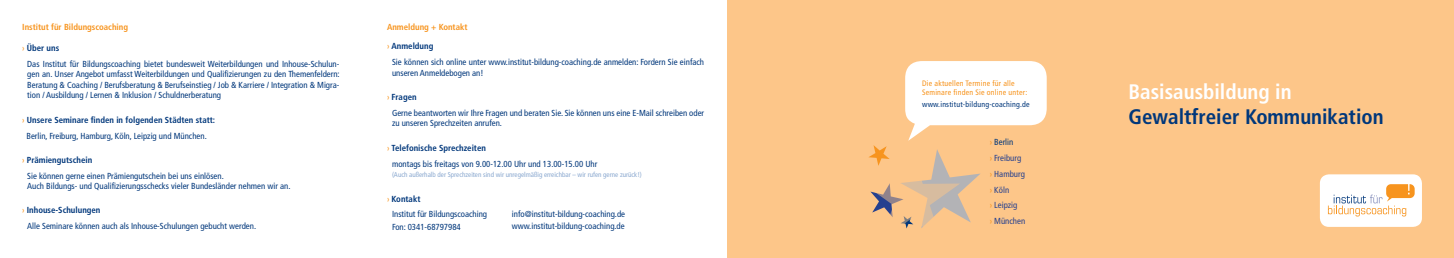
<style>
.page{position:relative;width:1454px;height:258px;background:#fff}
.page>*{position:absolute;margin:0;border:0;box-sizing:border-box;transform-origin:0 0}
.t1{font:700 condensed 21px "Frutiger";color:#00377b}
.t2{font:700 condensed 21px "Frutiger";color:#fff}
.t3{font:condensed 8.75px/15.8px "Frutiger";color:#00377b}
.t4{font:condensed 8.75px/15.8px "Frutiger";color:#25408f}
.t5{font:700 condensed 8.75px "Frutiger";color:#f7941e}
.t6{font:condensed 7.88px/9.5px "Frutiger";letter-spacing:.025em;color:#f7941e}
.t7{font:condensed 7.88px "Frutiger";letter-spacing:.025em;color:#00377b}
.t8{font:condensed 7px "Frutiger";color:#8ba9d0}
.s1{color:#f7941e}
.s2{font-weight:700}
.s3{color:#00377b}
</style>
<div class="page">
<div style="left:727px;top:0;width:726px;height:258px;background:#fdc689"></div>
<div style="left:1319px;top:174px;width:102px;height:53px;background:#fff;border-radius:9px"></div>
<svg style="left:1327px;top:184px;width:87px;height:32px"></svg>
<svg style="left:868px;top:61px;width:178px;height:168px"></svg>
<p class="t5" style="left:22px;top:22px;width:107px">Institut für Bildungscoaching</p>
<p class="t3" style="left:27px;top:40px;width:314px;text-indent:-5px"><span class="s1">›</span> <span class="s2">Über uns<br></span>Das Institut für Bildungscoaching bietet bundesweit Weiterbildungen und Inhouse-Schulun-</p>
<p class="t3" style="left:27px;top:69px;width:314px;line-height:10.5px;text-align:justify">gen an. Unser Angebot umfasst Weiterbildungen und Qualifizierungen zu den Themenfeldern:<br>Beratung &amp; Coaching / Berufsberatung &amp; Berufseinstieg / Job &amp; Karriere / Integration &amp; Migra&shy;tion / Ausbildung / Lernen &amp; Inklusion / Schuldnerberatung</p>
<p class="t3" style="left:22px;top:112px;width:194px;text-align:center"><span class="s1">›</span> <span class="s2">Unsere Seminare finden in folgenden Städten statt:<br></span>Berlin, Freiburg, Hamburg, Köln, Leipzig und München.</p>
<p class="t3" style="left:27px;top:152px;width:198px;text-indent:-5px"><span class="s1">›</span> <span class="s2">Prämiengutschein<br></span>Sie können gerne einen Prämiengutschein bei uns einlösen.</p>
<p class="t3" style="left:27px;top:179px;width:265px">Auch Bildungs- und Qualifizierungsschecks vieler Bundesländer nehmen wir an.</p>
<p class="t3" style="left:27px;top:202px;width:230px;text-indent:-5px"><span class="s1">›</span> <span class="s2">Inhouse-Schulungen<br></span>Alle Seminare können auch als Inhouse-Schulungen gebucht werden.</p>
<p class="t5" style="left:387px;top:22px;width:82px">Anmeldung + Kontakt</p>
<p class="t3" style="left:392px;top:39px;width:314px;text-indent:-5px"><span class="s1">›</span> <span class="s2">Anmeldung<br></span>Sie können sich online unter www.institut-bildung-coaching.de anmelden: Fordern Sie einfach</p>
<p class="t3" style="left:392px;top:65px;width:93px">unseren Anmeldebogen an!</p>
<p class="t3" style="left:392px;top:89px;width:314px;text-indent:-5px"><span class="s1">›</span> <span class="s2">Fragen<br></span>Gerne beantworten wir Ihre Fragen und beraten Sie. Sie können uns eine E-Mail schreiben oder</p>
<p class="t3" style="left:392px;top:116px;width:111px">zu unseren Sprechzeiten anrufen.</p>
<p class="t3" style="left:392px;top:140px;width:207px;text-indent:-5px"><span class="s1">›</span> <span class="s2">Telefonische Sprechzeiten<br></span>montags bis freitags von 9.00-12.00 Uhr und 13.00-15.00 Uhr</p>
<p class="t8" style="left:392px;top:171px;width:251px">(Auch außerhalb der Sprechzeiten sind wir unregelmäßig erreichbar – wir rufen gerne zurück!)</p>
<p class="t3" style="left:392px;top:191px;width:97px;text-indent:-5px"><span class="s1">›</span> <span class="s2">Kontakt<br></span>Institut für Bildungscoaching</p>
<p class="t3" style="left:392px;top:219px;width:70px">Fon: 0341-68797984</p>
<p class="t3" style="left:512px;top:208px;width:115px;line-height:12.2px">info@institut-bildung-coaching.de www.institut-bildung-coaching.de</p>
<p class="t6" style="left:922px;top:78px;width:107px">Die aktuellen Termine für alle<br>Seminare finden Sie online unter:</p>
<p class="t7" style="left:922px;top:100px;width:109px">www.institut-bildung-coaching.de</p>
<p class="t4" style="left:989px;top:134px;width:37px"><span class="s1">›</span> <span class="s3">Berlin<br></span><span class="s1">›</span> Freiburg <span class="s1">›</span> Hamburg <span class="s1">›</span> Köln<br><span class="s1">›</span> Leipzig<br><span class="s1">›</span> München</p>
<h1 class="t2" style="left:1128px;top:79px;width:165px">Basisausbildung in</h1>
<h1 class="t1" style="left:1128px;top:104px;width:257px">Gewaltfreier Kommunikation</h1>
</div>
